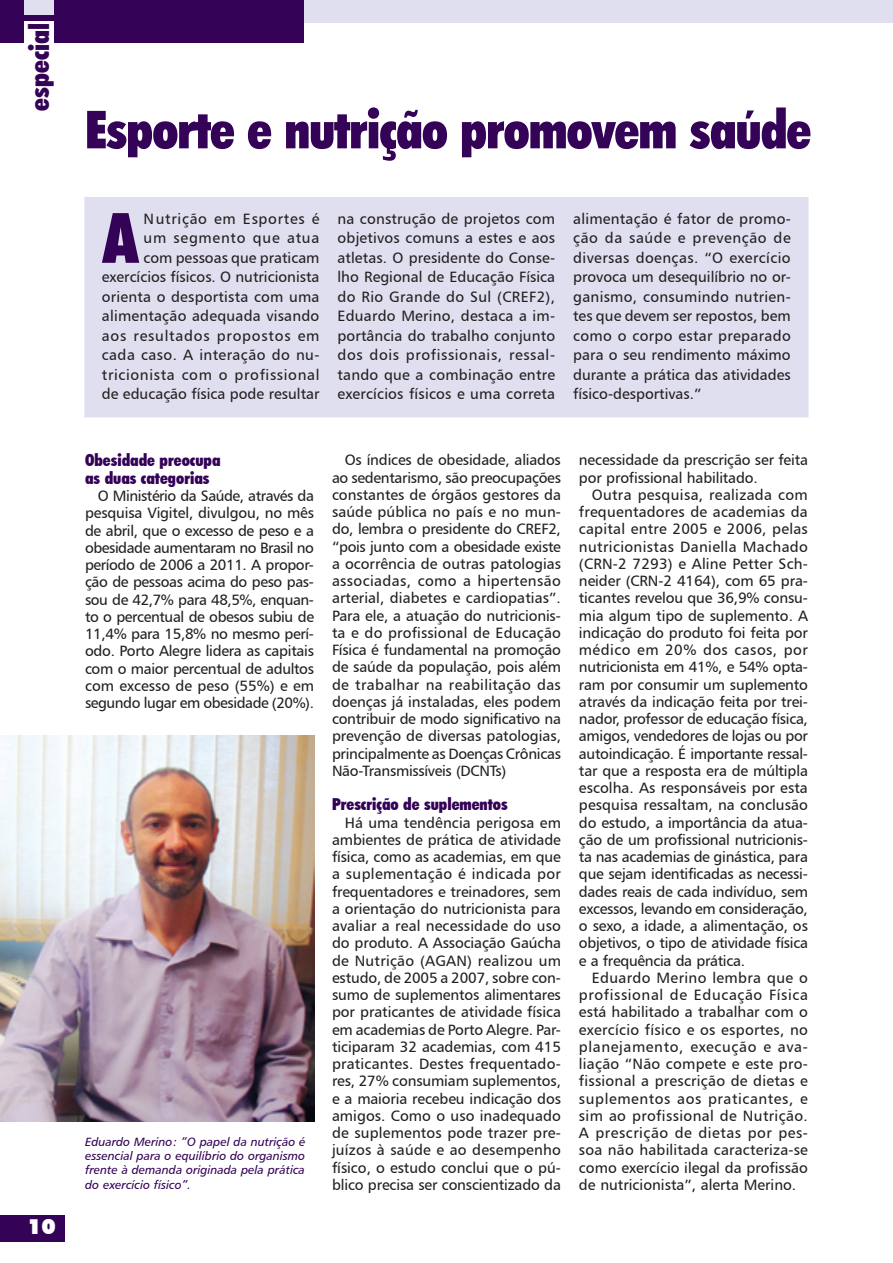
<style>
.page{position:relative;width:893px;height:1263px;background:#fff}
.page>*{position:absolute;margin:0;border:0;box-sizing:border-box;transform-origin:0 0}
.texto_capitular{font:900 condensed 69.75px "Futura BT";color:#340256}
.Título_31{font:900 condensed 52.5px "Futura BT";letter-spacing:-.02em;color:#340256}
.Título_18{font:900 condensed 27px "Futura BT";color:#340256}
.t1{font:900 21px "Futura BT";color:#fff}
.sub_título{font:900 condensed 16.5px "Futura BT";color:#340256}
.texto{font:15px/17.2px "Humanist 777 BT Roman B";letter-spacing:-.01em;color:#231f20;text-align:justify}
.texto_capitular-2{font:15px/19.5px "Humanist 777 BT Roman B";letter-spacing:.015em;color:#231f20;text-align:justify}
.legenda{font:12px/14.4px "Humanist 777 BT Italic B";color:#340256;text-align:justify}
</style>
<div class="page">
<div style="left:1px;top:0;width:892px;height:22px;background:#e0dfef"></div>
<div style="left:0;top:0;width:303px;height:43px;background:#340256"></div>
<div style="left:24px;top:0;width:30px;height:15px;background:#e0dfef"></div>
<div style="left:24px;top:22px;width:30px;height:24px;background:#fff"></div>
<div style="left:0;top:1215px;width:65px;height:27px;background:#340256"></div>
<div style="left:84px;top:197px;width:724px;height:220px;background:#e0dfef"></div>
<img style="left:0;top:736px;width:314px;height:385px">
<p class="Título_18" style="left:23px;top:111px;width:89px;rotate:-90deg">especial</p>
<p class="t1" style="left:27px;top:1214px;width:30px">10</p>
<p class="Título_31" style="left:85px;top:98px;width:728px">Esporte e nutrição promovem saúde</p>
<p class="texto_capitular-2" style="left:102px;top:209px;width:219px;text-align:right">Nutrição em Esportes é<br>um segmento que atua<br>com pessoas que praticam exercícios físicos. O nutricionista orienta o desportista com uma alimentação adequada visando aos resultados propostos em cada caso. A interação do nu&shy;tricionista com o profissional de educação física pode resultar</p>
<p class="texto_capitular-2" style="left:338px;top:209px;width:219px">na construção de projetos com objetivos comuns a estes e aos atletas. O presidente do Conse&shy;lho Regional de Educação Física do Rio Grande do Sul (CREF2), Eduardo Merino, destaca a im&shy;portância do trabalho conjunto dos dois profissionais, ressal&shy;tando que a combinação entre exercícios físicos e uma correta</p>
<p class="texto_capitular-2" style="left:573px;top:209px;width:219px">alimentação é fator de promo&shy;ção da saúde e prevenção de diversas doenças. “O exercício provoca um desequilíbrio no or&shy;ganismo, consumindo nutrien&shy;tes que devem ser repostos, bem como o corpo estar preparado para o seu rendimento máximo durante a prática das atividades físico-desportivas.”</p>
<p class="texto_capitular" style="left:103px;top:196px;width:37px">A</p>
<p class="sub_título" style="left:85px;top:451px;width:137px">Obesidade preocupa</p>
<p class="sub_título" style="left:85px;top:468px;width:126px">as duas categorias</p>
<p class="texto" style="left:85px;top:487px;width:231px;text-indent:13px">O Ministério da Saúde, através da pesquisa Vigitel, divulgou, no mês de abril, que o excesso de peso e a obesidade aumentaram no Brasil no período de 2006 a 2011. A propor&shy;ção de pessoas acima do peso pas&shy;sou de 42,7% para 48,5%, enquan&shy;to o percentual de obesos subiu de 11,4% para 15,8% no mesmo perí&shy;odo. Porto Alegre lidera as capitais com o maior percentual de adultos com excesso de peso (55%) e em segundo lugar em obesidade (20%).</p>
<p class="legenda" style="left:85px;top:1134px;width:222px">Eduardo Merino: “O papel da nutrição é essencial para o equilíbrio do organismo frente à demanda originada pela prática do exercício físico”.</p>
<p class="texto" style="left:332px;top:451px;width:231px;text-indent:13px">Os índices de obesidade, aliados ao sedentarismo, são preocupações constantes de órgãos gestores da saúde pública no país e no mun&shy;do, lembra o presidente do CREF2, “pois junto com a obesidade existe a ocorrência de outras patologias associadas, como a hipertensão arterial, diabetes e cardiopatias”.<br>Para ele, a atuação do nutricionis&shy;ta e do profissional de Educação Física é fundamental na promoção de saúde da população, pois além de trabalhar na reabilitação das doenças já instaladas, eles podem contribuir de modo significativo na prevenção de diversas patologias, principalmente as Doenças Crônicas Não-Transmissíveis (DCNTs)</p>
<p class="sub_título" style="left:332px;top:794px;width:177px">Prescrição de suplementos</p>
<p class="texto" style="left:332px;top:813px;width:231px;text-indent:13px">Há uma tendência perigosa em ambientes de prática de atividade física, como as academias, em que a suplementação é indicada por frequentadores e treinadores, sem a orientação do nutricionista para avaliar a real necessidade do uso do produto. A Associação Gaúcha de Nutrição (AGAN) realizou um estudo, de 2005 a 2007, sobre con&shy;sumo de suplementos alimentares por praticantes de atividade física em academias de Porto Alegre. Par&shy;ticiparam 32 academias, com 415 praticantes. Destes frequentado&shy;res, 27% consumiam suplementos, e a maioria recebeu indicação dos amigos. Como o uso inadequado de suplementos pode trazer pre&shy;juízos à saúde e ao desempenho físico, o estudo conclui que o pú&shy;blico precisa ser conscientizado da</p>
<p class="texto" style="left:579px;top:451px;width:230px">necessidade da prescrição ser feita por profissional habilitado.</p>
<p class="texto" style="left:579px;top:486px;width:231px;text-indent:13px">Outra pesquisa, realizada com frequentadores de academias da capital entre 2005 e 2006, pelas nutricionistas Daniella Machado (CRN-2 7293) e Aline Petter Sch&shy;neider (CRN-2 4164), com 65 pra&shy;ticantes revelou que 36,9% consu&shy;mia algum tipo de suplemento. A indicação do produto foi feita por médico em 20% dos casos, por nutricionista em 41%, e 54% opta&shy;ram por consumir um suplemento através da indicação feita por trei&shy;nador, professor de educação física, amigos, vendedores de lojas ou por autoindicação. É importante ressal&shy;tar que a resposta era de múltipla escolha. As responsáveis por esta pesquisa ressaltam, na conclusão do estudo, a importância da atua&shy;ção de um profissional nutricionis&shy;ta nas academias de ginástica, para que sejam identificadas as necessi&shy;dades reais de cada indivíduo, sem excessos, levando em consideração, o sexo, a idade, a alimentação, os objetivos, o tipo de atividade física e a frequência da prática.</p>
<p class="texto" style="left:579px;top:969px;width:231px;text-indent:13px">Eduardo Merino lembra que o profissional de Educação Física está habilitado a trabalhar com o exercício físico e os esportes, no planejamento, execução e ava&shy;liação “Não compete e este pro&shy;fissional a prescrição de dietas e suplementos aos praticantes, e sim ao profissional de Nutrição.<br>A prescrição de dietas por pes&shy;soa não habilitada caracteriza-se como exercício ilegal da profissão de nutricionista”, alerta Merino.</p>
</div>
